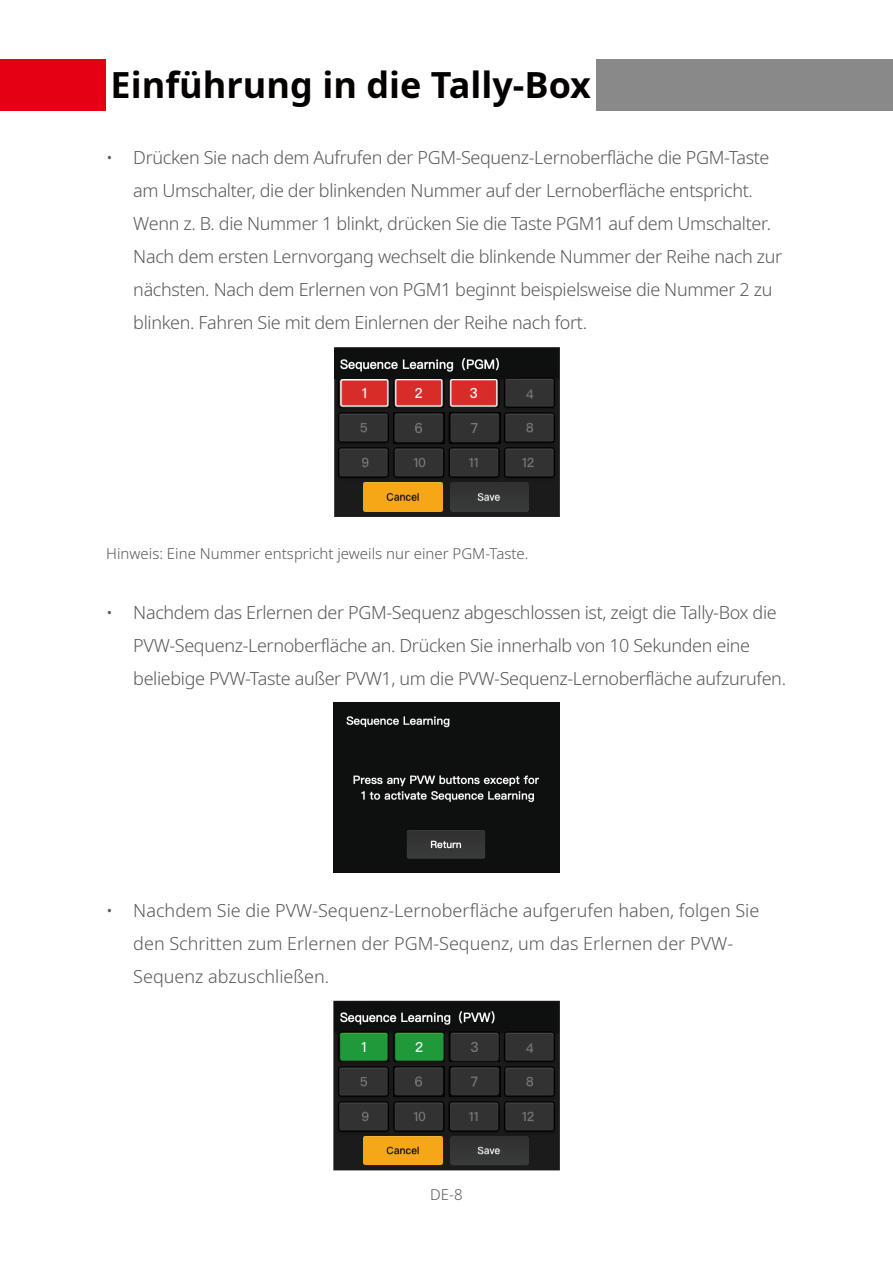
<style>
.page{position:relative;width:893px;height:1263px;background:#fff}
.page>*{position:absolute;margin:0;border:0;box-sizing:border-box;transform-origin:0 0}
.大标题副本{font:700 36px "Noto Sans";color:#060101}
.t1{font:300 18px/33px "Noto Sans";letter-spacing:-.02em;color:#595857}
.t2{font:300 18px/33px "Noto Sans";color:#595857}
.图片标注{font:300 15px "Noto Sans";color:#595857}
</style>
<div class="page">
<div style="left:106px;top:60px;width:787px;height:51px;background:#898989"></div>
<div style="left:0;top:60px;width:106px;height:51px;background:#e60013"></div>
<div style="left:106px;top:57px;width:489px;height:56px;background:#fff"></div>
<img style="left:334px;top:347px;width:226px;height:170px">
<img style="left:450px;top:413px;width:50px;height:30px">
<img style="left:394px;top:413px;width:51px;height:30px">
<img style="left:364px;top:483px;width:78px;height:28px">
<div style="left:450px;top:483px;width:79px;height:28px;background:#353636"></div>
<img style="left:450px;top:378px;width:49px;height:30px">
<img style="left:340px;top:379px;width:49px;height:29px">
<img style="left:394px;top:378px;width:50px;height:30px">
<img style="left:334px;top:349px;width:185px;height:29px">
<img style="left:333px;top:702px;width:227px;height:170px">
<img style="left:333px;top:1001px;width:227px;height:169px">
<img style="left:450px;top:1066px;width:50px;height:31px">
<img style="left:394px;top:1066px;width:51px;height:31px">
<img style="left:364px;top:1136px;width:78px;height:29px">
<div style="left:450px;top:1136px;width:79px;height:29px;background:#353636"></div>
<img style="left:449px;top:1032px;width:50px;height:29px">
<img style="left:395px;top:1032px;width:49px;height:29px">
<img style="left:339px;top:1032px;width:49px;height:29px">
<img style="left:339px;top:1007px;width:157px;height:20px">
<p class="大标题副本" style="left:111px;top:59px;width:482px">Einführung in die Tally-Box</p>
<p class="t1" style="left:133px;top:142px;width:650px;text-indent:-27px">• Drücken Sie nach dem Aufrufen der PGM-Sequenz-Lernoberfläche die PGM-Taste am Umschalter, die der blinkenden Nummer auf der Lernoberfläche entspricht.<br>Wenn z. B. die Nummer 1 blinkt, drücken Sie die Taste PGM1 auf dem Umschalter.<br>Nach dem ersten Lernvorgang wechselt die blinkende Nummer der Reihe nach zur nächsten. Nach dem Erlernen von PGM1 beginnt beispielsweise die Nummer 2 zu blinken. Fahren Sie mit dem Einlernen der Reihe nach fort.</p>
<p class="图片标注" style="left:106px;top:543px;width:424px">Hinweis: Eine Nummer entspricht jeweils nur einer PGM-Taste.</p>
<p class="t1" style="left:133px;top:596px;width:654px;text-indent:-27px">• Nachdem das Erlernen der PGM-Sequenz abgeschlossen ist, zeigt die Tally-Box die<br>PVW-Sequenz-Lernoberfläche an. Drücken Sie innerhalb von 10 Sekunden eine beliebige PVW-Taste außer PVW1, um die PVW-Sequenz-Lernoberfläche aufzurufen.</p>
<p class="t2" style="left:133px;top:894px;width:628px;text-indent:-27px">• Nachdem Sie die PVW-Sequenz-Lernoberfläche aufgerufen haben, folgen Sie den Schritten zum Erlernen der PGM-Sequenz, um das Erlernen der PVW-<br>Sequenz abzuschließen.</p>
<p class="图片标注" style="left:430px;top:1184px;width:34px">DE-8</p>
</div>
